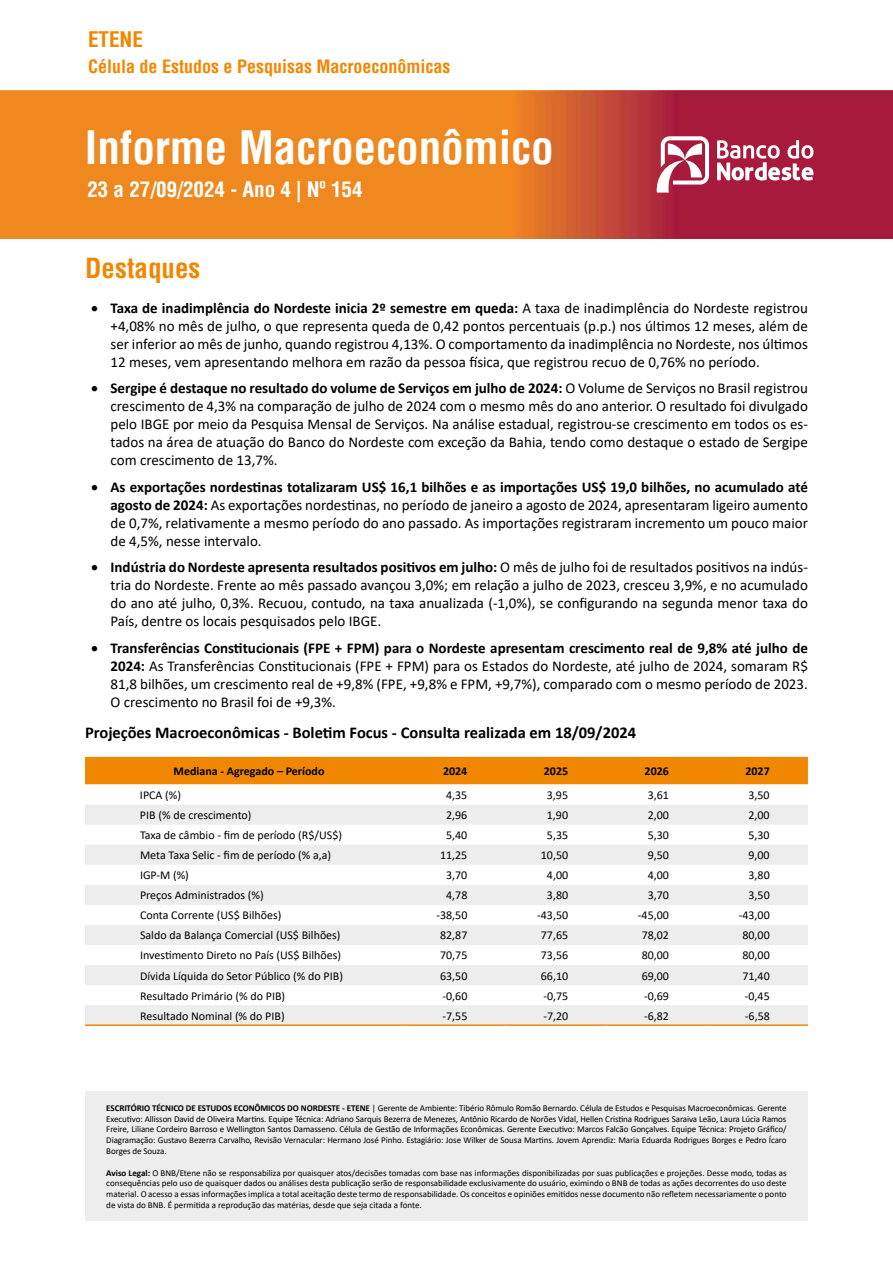
<style>
.page{position:relative;width:893px;height:1263px;background:#fff}
.page>*{position:absolute;margin:0;border:0;box-sizing:border-box;transform-origin:0 0}
.t1{font:700 condensed 45px "Helvetica";color:#fff}
.t2{font:700 condensed 27px "Helvetica";color:#f18700}
.t3{font:700 condensed 21px "Helvetica";color:#fff}
.t4{font:700 condensed 21px "Helvetica";color:#f18700}
.t5{font:700 condensed 18px "Helvetica";color:#f18700}
.t6{font:700 16.5px "Calibri";color:#000}
.t7{font:15px/18px "Calibri";color:#000;text-align:justify}
.t8{font:12px "Calibri";color:#000}
.t9{font:700 12px "Calibri";color:#000}
.t10{font:9px/10.8px "Calibri";letter-spacing:-.01em;color:#000;text-align:justify}
.s1{font-weight:700}
</style>
<div class="page">
<img style="left:0;top:90px;width:893px;height:149px">
<svg style="left:655px;top:136px;width:54px;height:57px"></svg>
<svg style="left:717px;top:140px;width:96px;height:40px"></svg>
<div style="left:85px;top:757px;width:723px;height:27px;background:#f18700"></div>
<svg style="left:85px;top:784px;width:723px;height:1px"></svg>
<svg style="left:85px;top:805px;width:723px;height:219px"></svg>
<div style="left:85px;top:845px;width:723px;height:20px;background:#ededed"></div>
<hr style="left:85px;top:1024px;width:320px;height:2px;background:#f18700">
<hr style="left:405px;top:1024px;width:101px;height:2px;background:#f18700">
<hr style="left:506px;top:1024px;width:100px;height:2px;background:#f18700">
<hr style="left:606px;top:1024px;width:101px;height:2px;background:#f18700">
<hr style="left:707px;top:1024px;width:101px;height:2px;background:#f18700">
<div style="left:85px;top:1091px;width:723px;height:130px;background:#ededed"></div>
<h3 class="t4" style="left:88px;top:26px;width:56px">ETENE</h3>
<p class="t5" style="left:88px;top:55px;width:364px">Célula de Estudos e Pesquisas Macroeconômicas</p>
<h1 class="t1" style="left:85px;top:118px;width:470px">Informe Macroeconômico</h1>
<h3 class="t3" style="left:87px;top:175px;width:277px">23 a 27/09/2024 - Ano 4 | Nº 154</h3>
<h2 class="t2" style="left:85px;top:250px;width:117px">Destaques</h2>
<p class="t7" style="left:111px;top:298px;width:699px;text-indent:-19px">• <span class="s1">Taxa de inadimplência do Nordeste inicia 2º semestre em queda:</span> A taxa de inadimplência do Nordeste registrou +4,08% no mês de julho, o que representa queda de 0,42 pontos percentuais (p.p.) nos últimos 12 meses, além de ser inferior ao mês de junho, quando registrou 4,13%. O comportamento da inadimplência no Nordeste, nos últimos 12 meses, vem apresentando melhora em razão da pessoa física, que registrou recuo de 0,76% no período.</p>
<p class="t7" style="left:111px;top:379px;width:699px;text-indent:-20px">• <span class="s1">Sergipe é destaque no resultado do volume de Serviços em julho de 2024:</span> O Volume de Serviços no Brasil registrou crescimento de 4,3% na comparação de julho de 2024 com o mesmo mês do ano anterior. O resultado foi divulgado pelo IBGE por meio da Pesquisa Mensal de Serviços. Na análise estadual, registrou-se crescimento em todos os es&shy;tados na área de atuação do Banco do Nordeste com exceção da Bahia, tendo como destaque o estado de Sergipe com crescimento de 13,7%.</p>
<p class="t7" style="left:111px;top:477px;width:699px;text-indent:-20px">• <span class="s1">As exportações nordestinas totalizaram US$ 16,1 bilhões e as importações US$ 19,0 bilhões, no acumulado até agosto de 2024:</span> As exportações nordestinas, no período de janeiro a agosto de 2024, apresentaram ligeiro aumento de 0,7%, relativamente a mesmo período do ano passado. As importações registraram incremento um pouco maior de 4,5%, nesse intervalo.</p>
<p class="t7" style="left:111px;top:558px;width:699px;text-indent:-20px">• <span class="s1">Indústria do Nordeste apresenta resultados positivos em julho:</span> O mês de julho foi de resultados positivos na indús&shy;tria do Nordeste. Frente ao mês passado avançou 3,0%; em relação a julho de 2023, cresceu 3,9%, e no acumulado do ano até julho, 0,3%. Recuou, contudo, na taxa anualizada (-1,0%), se configurando na segunda menor taxa do País, dentre os locais pesquisados pelo IBGE.</p>
<p class="t7" style="left:111px;top:638px;width:699px;text-indent:-20px">• <span class="s1">Transferências Constitucionais (FPE + FPM) para o Nordeste apresentam crescimento real de 9,8% até julho de 2024:</span> As Transferências Constitucionais (FPE + FPM) para os Estados do Nordeste, até julho de 2024, somaram R$ 81,8 bilhões, um crescimento real de +9,8% (FPE, +9,8% e FPM, +9,7%), comparado com o mesmo período de 2023.<br>O crescimento no Brasil foi de +9,3%.</p>
<p class="t6" style="left:85px;top:721px;width:553px">Projeções Macroeconômicas - Boletim Focus - Consulta realizada em 18/09/2024</p>
<p class="t9" style="left:174px;top:763px;width:152px">Mediana - Agregado – Período</p>
<p class="t9" style="left:443px;top:763px;width:26px">2024</p>
<p class="t9" style="left:544px;top:763px;width:26px">2025</p>
<p class="t9" style="left:645px;top:763px;width:26px">2026</p>
<p class="t9" style="left:745px;top:763px;width:26px">2027</p>
<p class="t8" style="left:140px;top:787px;width:43px">IPCA (%)</p>
<p class="t8" style="left:446px;top:787px;width:23px">4,35</p>
<p class="t8" style="left:547px;top:787px;width:23px">3,95</p>
<p class="t8" style="left:648px;top:787px;width:23px">3,61</p>
<p class="t8" style="left:748px;top:787px;width:23px">3,50</p>
<p class="t8" style="left:140px;top:807px;width:113px">PIB (% de crescimento)</p>
<p class="t8" style="left:446px;top:807px;width:23px">2,96</p>
<p class="t8" style="left:547px;top:807px;width:23px">1,90</p>
<p class="t8" style="left:648px;top:807px;width:23px">2,00</p>
<p class="t8" style="left:748px;top:807px;width:23px">2,00</p>
<p class="t8" style="left:140px;top:827px;width:204px">Taxa de câmbio - fim de período (R$/US$)</p>
<p class="t8" style="left:446px;top:827px;width:23px">5,40</p>
<p class="t8" style="left:547px;top:827px;width:23px">5,35</p>
<p class="t8" style="left:648px;top:827px;width:23px">5,30</p>
<p class="t8" style="left:748px;top:827px;width:23px">5,30</p>
<p class="t8" style="left:140px;top:847px;width:193px">Meta Taxa Selic - fim de período (% a,a)</p>
<p class="t8" style="left:440px;top:847px;width:29px">11,25</p>
<p class="t8" style="left:541px;top:847px;width:29px">10,50</p>
<p class="t8" style="left:648px;top:847px;width:23px">9,50</p>
<p class="t8" style="left:748px;top:847px;width:23px">9,00</p>
<p class="t8" style="left:140px;top:867px;width:50px">IGP-M (%)</p>
<p class="t8" style="left:446px;top:867px;width:23px">3,70</p>
<p class="t8" style="left:547px;top:867px;width:23px">4,00</p>
<p class="t8" style="left:648px;top:867px;width:23px">4,00</p>
<p class="t8" style="left:748px;top:867px;width:23px">3,80</p>
<p class="t8" style="left:140px;top:887px;width:125px">Preços Administrados (%)</p>
<p class="t8" style="left:446px;top:887px;width:23px">4,78</p>
<p class="t8" style="left:547px;top:887px;width:23px">3,80</p>
<p class="t8" style="left:648px;top:887px;width:23px">3,70</p>
<p class="t8" style="left:748px;top:887px;width:23px">3,50</p>
<p class="t8" style="left:140px;top:907px;width:143px">Conta Corrente (US$ Bilhões)</p>
<p class="t8" style="left:436px;top:907px;width:33px">-38,50</p>
<p class="t8" style="left:537px;top:907px;width:33px">-43,50</p>
<p class="t8" style="left:638px;top:907px;width:33px">-45,00</p>
<p class="t8" style="left:739px;top:907px;width:33px">-43,00</p>
<p class="t8" style="left:140px;top:927px;width:202px">Saldo da Balança Comercial (US$ Bilhões)</p>
<p class="t8" style="left:440px;top:927px;width:29px">82,87</p>
<p class="t8" style="left:541px;top:927px;width:29px">77,65</p>
<p class="t8" style="left:642px;top:927px;width:29px">78,02</p>
<p class="t8" style="left:742px;top:927px;width:29px">80,00</p>
<p class="t8" style="left:140px;top:947px;width:203px">Investimento Direto no País (US$ Bilhões)</p>
<p class="t8" style="left:440px;top:947px;width:29px">70,75</p>
<p class="t8" style="left:541px;top:947px;width:29px">73,56</p>
<p class="t8" style="left:642px;top:947px;width:29px">80,00</p>
<p class="t8" style="left:742px;top:947px;width:29px">80,00</p>
<p class="t8" style="left:140px;top:967px;width:204px">Dívida Líquida do Setor Público (% do PIB)</p>
<p class="t8" style="left:440px;top:967px;width:29px">63,50</p>
<p class="t8" style="left:541px;top:967px;width:29px">66,10</p>
<p class="t8" style="left:642px;top:967px;width:29px">69,00</p>
<p class="t8" style="left:742px;top:967px;width:29px">71,40</p>
<p class="t8" style="left:140px;top:987px;width:147px">Resultado Primário (% do PIB)</p>
<p class="t8" style="left:443px;top:987px;width:26px">-0,60</p>
<p class="t8" style="left:543px;top:987px;width:26px">-0,75</p>
<p class="t8" style="left:644px;top:987px;width:26px">-0,69</p>
<p class="t8" style="left:745px;top:987px;width:26px">-0,45</p>
<p class="t8" style="left:140px;top:1007px;width:146px">Resultado Nominal (% do PIB)</p>
<p class="t8" style="left:443px;top:1007px;width:26px">-7,55</p>
<p class="t8" style="left:543px;top:1007px;width:26px">-7,20</p>
<p class="t8" style="left:644px;top:1007px;width:26px">-6,82</p>
<p class="t8" style="left:745px;top:1007px;width:26px">-6,58</p>
<p class="t10" style="left:106px;top:1102px;width:682px"><span class="s1">ESCRITÓRIO TÉCNICO DE ESTUDOS ECONÔMICOS DO NORDESTE - ETENE</span> | Gerente de Ambiente: Tibério Rômulo Romão Bernardo. Célula de Estudos e Pesquisas Macroeconômicas. Gerente Executivo: Allisson David de Oliveira Martins. Equipe Técnica: Adriano Sarquis Bezerra de Menezes, Antônio Ricardo de Norões Vidal, Hellen Cristina Rodrigues Saraiva Leão, Laura Lúcia Ramos Freire, Liliane Cordeiro Barroso e Wellington Santos Damasseno. Célula de Gestão de Informações Econômicas. Gerente Executivo: Marcos Falcão Gonçalves. Equipe Técnica: Projeto Gráfico/ Diagramação: Gustavo Bezerra Carvalho, Revisão Vernacular: Hermano José Pinho. Estagiário: Jose Wilker de Sousa Martins. Jovem Aprendiz: Maria Eduarda Rodrigues Borges e Pedro Ícaro Borges de Souza.</p>
<p class="t10" style="left:106px;top:1167px;width:682px"><span class="s1">Aviso Legal:</span> O BNB/Etene não se responsabiliza por quaisquer atos/decisões tomadas com base nas informações disponibilizadas por suas publicações e projeções. Desse modo, todas as consequências pelo uso de quaisquer dados ou análises desta publicação serão de responsabilidade exclusivamente do usuário, eximindo o BNB de todas as ações decorrentes do uso deste material. O acesso a essas informações implica a total aceitação deste termo de responsabilidade. Os conceitos e opiniões emitidos nesse documento não refletem necessariamente o ponto de vista do BNB. É permitida a reprodução das matérias, desde que seja citada a fonte.</p>
</div>
